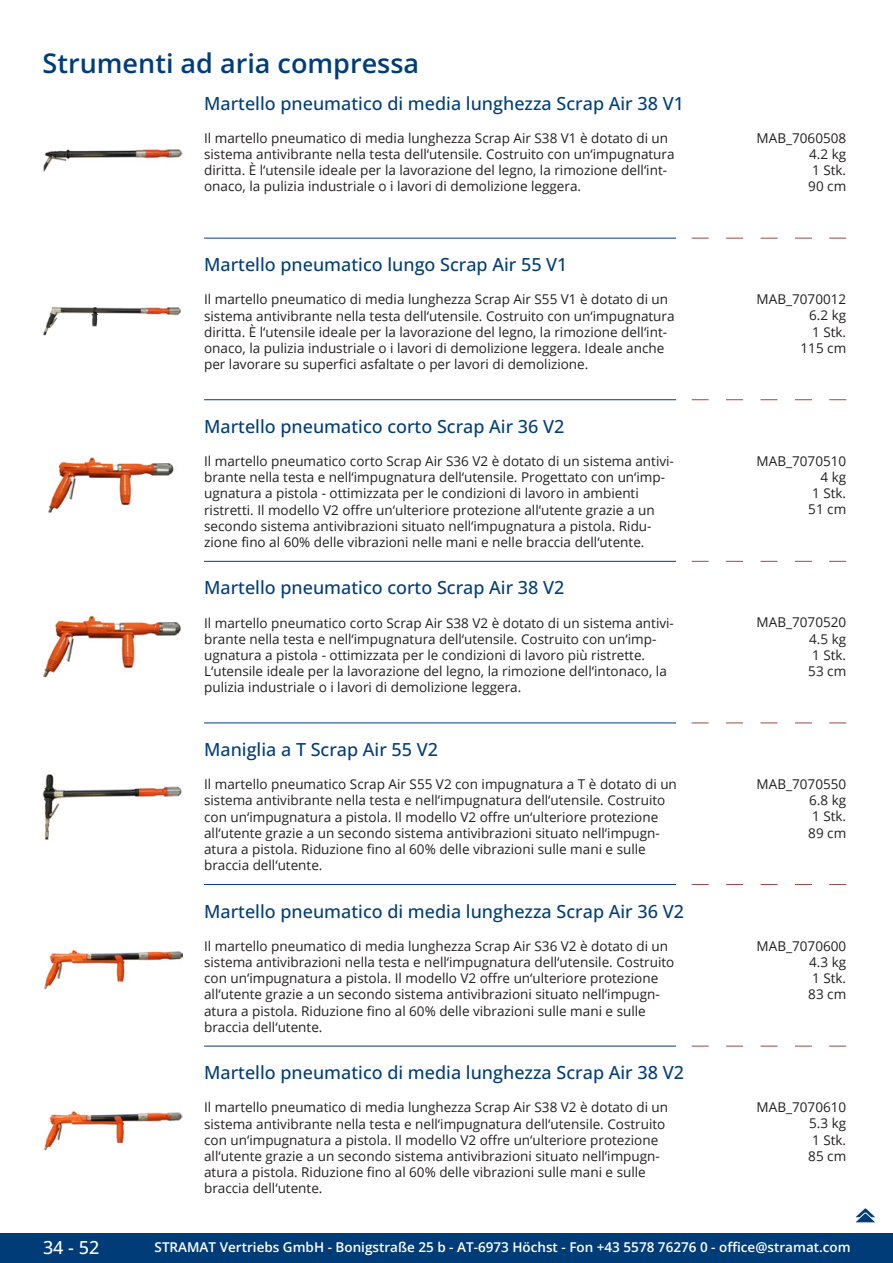
<style>
.page{position:relative;width:893px;height:1263px;background:#fff}
.page>*{position:absolute;margin:0;border:0;box-sizing:border-box;transform-origin:0 0}
.GruppeName{font:600 27px "Open Sans";color:#003d78}
.ArtikelName{font:500 18px "Open Sans";color:#003d78}
.t1{font:500 18px "Open Sans";color:#fff}
.Beschreibung{font:13.5px/16.2px "Open Sans";color:#231f20}
.ArtikelNummer{font:13.5px "Open Sans";color:#231f20}
.t2{font:600 13.5px "Open Sans";color:#fff}
</style>
<div class="page">
<div style="left:0;top:1233px;width:893px;height:30px;background:#003d78"></div>
<img style="left:43px;top:149px;width:140px;height:23px">
<img style="left:43px;top:307px;width:138px;height:29px">
<svg style="left:692px;top:238px;width:17px;height:1px"></svg>
<svg style="left:726px;top:238px;width:17px;height:1px"></svg>
<svg style="left:760px;top:238px;width:17px;height:1px"></svg>
<svg style="left:795px;top:238px;width:17px;height:1px"></svg>
<svg style="left:829px;top:238px;width:17px;height:1px"></svg>
<hr style="left:204px;top:238px;width:472px;height:1px;background:#003d78">
<img style="left:48px;top:457px;width:126px;height:56px">
<svg style="left:692px;top:399px;width:17px;height:1px"></svg>
<svg style="left:726px;top:399px;width:17px;height:1px"></svg>
<svg style="left:760px;top:399px;width:17px;height:1px"></svg>
<svg style="left:795px;top:399px;width:17px;height:1px"></svg>
<svg style="left:829px;top:399px;width:17px;height:1px"></svg>
<hr style="left:204px;top:399px;width:472px;height:1px;background:#003d78">
<img style="left:43px;top:615px;width:139px;height:63px">
<svg style="left:692px;top:561px;width:17px;height:1px"></svg>
<svg style="left:726px;top:561px;width:17px;height:1px"></svg>
<svg style="left:760px;top:561px;width:17px;height:1px"></svg>
<svg style="left:795px;top:561px;width:17px;height:1px"></svg>
<svg style="left:829px;top:561px;width:17px;height:1px"></svg>
<hr style="left:204px;top:561px;width:472px;height:1px;background:#003d78">
<img style="left:43px;top:774px;width:139px;height:66px">
<svg style="left:692px;top:723px;width:17px;height:1px"></svg>
<svg style="left:726px;top:723px;width:17px;height:1px"></svg>
<svg style="left:760px;top:723px;width:17px;height:1px"></svg>
<svg style="left:795px;top:723px;width:17px;height:1px"></svg>
<svg style="left:829px;top:723px;width:17px;height:1px"></svg>
<hr style="left:204px;top:723px;width:472px;height:1px;background:#003d78">
<img style="left:43px;top:949px;width:140px;height:41px">
<svg style="left:692px;top:884px;width:17px;height:1px"></svg>
<svg style="left:726px;top:884px;width:17px;height:1px"></svg>
<svg style="left:760px;top:884px;width:17px;height:1px"></svg>
<svg style="left:795px;top:884px;width:17px;height:1px"></svg>
<svg style="left:829px;top:884px;width:17px;height:1px"></svg>
<hr style="left:204px;top:884px;width:472px;height:1px;background:#003d78">
<img style="left:43px;top:1111px;width:140px;height:40px">
<svg style="left:692px;top:1046px;width:17px;height:1px"></svg>
<svg style="left:726px;top:1046px;width:17px;height:1px"></svg>
<svg style="left:760px;top:1046px;width:17px;height:1px"></svg>
<svg style="left:795px;top:1046px;width:17px;height:1px"></svg>
<svg style="left:829px;top:1046px;width:17px;height:1px"></svg>
<hr style="left:204px;top:1046px;width:472px;height:1px;background:#003d78">
<svg style="left:855px;top:1208px;width:21px;height:15px"></svg>
<p class="GruppeName" style="left:43px;top:44px;width:378px">Strumenti ad aria compressa</p>
<p class="ArtikelName" style="left:204px;top:91px;width:481px">Martello pneumatico di media lunghezza Scrap Air 38 V1</p>
<p class="Beschreibung" style="left:204px;top:129px;width:472px">Il martello pneumatico di media lunghezza Scrap Air S38 V1 è dotato di un sistema antivibrante nella testa dell‘utensile. Costruito con un‘impugnatura diritta. È l‘utensile ideale per la lavorazione del legno, la rimozione dell‘int&shy;onaco, la pulizia industriale o i lavori di demolizione leggera.</p>
<p class="ArtikelNummer" style="left:757px;top:128px;width:91px">MAB_7060508</p>
<p class="ArtikelNummer" style="left:809px;top:145px;width:39px">4.2 kg</p>
<p class="ArtikelNummer" style="left:812px;top:161px;width:36px">1 Stk.</p>
<p class="ArtikelNummer" style="left:808px;top:177px;width:39px">90 cm</p>
<p class="ArtikelName" style="left:204px;top:252px;width:365px">Martello pneumatico lungo Scrap Air 55 V1</p>
<p class="Beschreibung" style="left:204px;top:291px;width:472px">Il martello pneumatico di media lunghezza Scrap Air S55 V1 è dotato di un sistema antivibrante nella testa dell‘utensile. Costruito con un‘impugnatura diritta. È l‘utensile ideale per la lavorazione del legno, la rimozione dell‘int&shy;onaco, la pulizia industriale o i lavori di demolizione leggera. Ideale anche per lavorare su superfici asfaltate o per lavori di demolizione.</p>
<p class="ArtikelNummer" style="left:757px;top:290px;width:91px">MAB_7070012</p>
<p class="ArtikelNummer" style="left:809px;top:306px;width:39px">6.2 kg</p>
<p class="ArtikelNummer" style="left:812px;top:322px;width:36px">1 Stk.</p>
<p class="ArtikelNummer" style="left:800px;top:339px;width:47px">115 cm</p>
<p class="ArtikelName" style="left:204px;top:414px;width:362px">Martello pneumatico corto Scrap Air 36 V2</p>
<p class="Beschreibung" style="left:204px;top:453px;width:470px">Il martello pneumatico corto Scrap Air S36 V2 è dotato di un sistema antivi&shy;brante nella testa e nell‘impugnatura dell‘utensile. Progettato con un‘imp&shy;ugnatura a pistola - ottimizzata per le condizioni di lavoro in ambienti ristretti. Il modello V2 offre un‘ulteriore protezione all‘utente grazie a un secondo sistema antivibrazioni situato nell‘impugnatura a pistola. Ridu&shy;zione fino al 60% delle vibrazioni nelle mani e nelle braccia dell‘utente.</p>
<p class="ArtikelNummer" style="left:757px;top:452px;width:91px">MAB_7070510</p>
<p class="ArtikelNummer" style="left:820px;top:468px;width:27px">4 kg</p>
<p class="ArtikelNummer" style="left:812px;top:484px;width:36px">1 Stk.</p>
<p class="ArtikelNummer" style="left:808px;top:500px;width:39px">51 cm</p>
<p class="ArtikelName" style="left:204px;top:575px;width:362px">Martello pneumatico corto Scrap Air 38 V2</p>
<p class="Beschreibung" style="left:204px;top:614px;width:470px">Il martello pneumatico corto Scrap Air S38 V2 è dotato di un sistema antivi&shy;brante nella testa e nell‘impugnatura dell‘utensile. Costruito con un‘imp&shy;ugnatura a pistola - ottimizzata per le condizioni di lavoro più ristrette.<br>L‘utensile ideale per la lavorazione del legno, la rimozione dell‘intonaco, la pulizia industriale o i lavori di demolizione leggera.</p>
<p class="ArtikelNummer" style="left:757px;top:613px;width:91px">MAB_7070520</p>
<p class="ArtikelNummer" style="left:809px;top:629px;width:39px">4.5 kg</p>
<p class="ArtikelNummer" style="left:812px;top:646px;width:36px">1 Stk.</p>
<p class="ArtikelNummer" style="left:808px;top:662px;width:39px">53 cm</p>
<p class="ArtikelName" style="left:204px;top:737px;width:236px">Maniglia a T Scrap Air 55 V2</p>
<p class="Beschreibung" style="left:204px;top:776px;width:474px">Il martello pneumatico Scrap Air S55 V2 con impugnatura a T è dotato di un sistema antivibrante nella testa e nell‘impugnatura dell‘utensile. Costruito con un‘impugnatura a pistola. Il modello V2 offre un‘ulteriore protezione all‘utente grazie a un secondo sistema antivibrazioni situato nell‘impugn&shy;atura a pistola. Riduzione fino al 60% delle vibrazioni sulle mani e sulle braccia dell‘utente.</p>
<p class="ArtikelNummer" style="left:757px;top:775px;width:91px">MAB_7070550</p>
<p class="ArtikelNummer" style="left:809px;top:791px;width:39px">6.8 kg</p>
<p class="ArtikelNummer" style="left:812px;top:807px;width:36px">1 Stk.</p>
<p class="ArtikelNummer" style="left:808px;top:823px;width:39px">89 cm</p>
<p class="ArtikelName" style="left:204px;top:899px;width:481px">Martello pneumatico di media lunghezza Scrap Air 36 V2</p>
<p class="Beschreibung" style="left:204px;top:937px;width:472px">Il martello pneumatico di media lunghezza Scrap Air S36 V2 è dotato di un sistema antivibrazioni nella testa e nell‘impugnatura dell‘utensile. Costruito con un‘impugnatura a pistola. Il modello V2 offre un‘ulteriore protezione all‘utente grazie a un secondo sistema antivibrazioni situato nell‘impugn&shy;atura a pistola. Riduzione fino al 60% delle vibrazioni sulle mani e sulle braccia dell‘utente.</p>
<p class="ArtikelNummer" style="left:757px;top:936px;width:91px">MAB_7070600</p>
<p class="ArtikelNummer" style="left:809px;top:953px;width:39px">4.3 kg</p>
<p class="ArtikelNummer" style="left:812px;top:969px;width:36px">1 Stk.</p>
<p class="ArtikelNummer" style="left:808px;top:985px;width:39px">83 cm</p>
<p class="ArtikelName" style="left:204px;top:1060px;width:481px">Martello pneumatico di media lunghezza Scrap Air 38 V2</p>
<p class="Beschreibung" style="left:204px;top:1099px;width:466px">Il martello pneumatico di media lunghezza Scrap Air S38 V2 è dotato di un sistema antivibrante nella testa e nell‘impugnatura dell‘utensile. Costruito con un‘impugnatura a pistola. Il modello V2 offre un‘ulteriore protezione all‘utente grazie a un secondo sistema antivibrazioni situato nell‘impugn&shy;atura a pistola. Riduzione fino al 60% delle vibrazioni sulle mani e sulle braccia dell‘utente.</p>
<p class="ArtikelNummer" style="left:757px;top:1098px;width:91px">MAB_7070610</p>
<p class="ArtikelNummer" style="left:809px;top:1114px;width:39px">5.3 kg</p>
<p class="ArtikelNummer" style="left:812px;top:1130px;width:36px">1 Stk.</p>
<p class="ArtikelNummer" style="left:808px;top:1147px;width:39px">85 cm</p>
<h2 class="t1" style="left:43px;top:1234px;width:58px">34 - 52</h2>
<p class="t2" style="left:155px;top:1238px;width:698px">STRAMAT Vertriebs GmbH - Bonigstraße 25 b - AT-6973 Höchst - Fon +43 5578 76276 0 - office@stramat.com</p>
</div>
